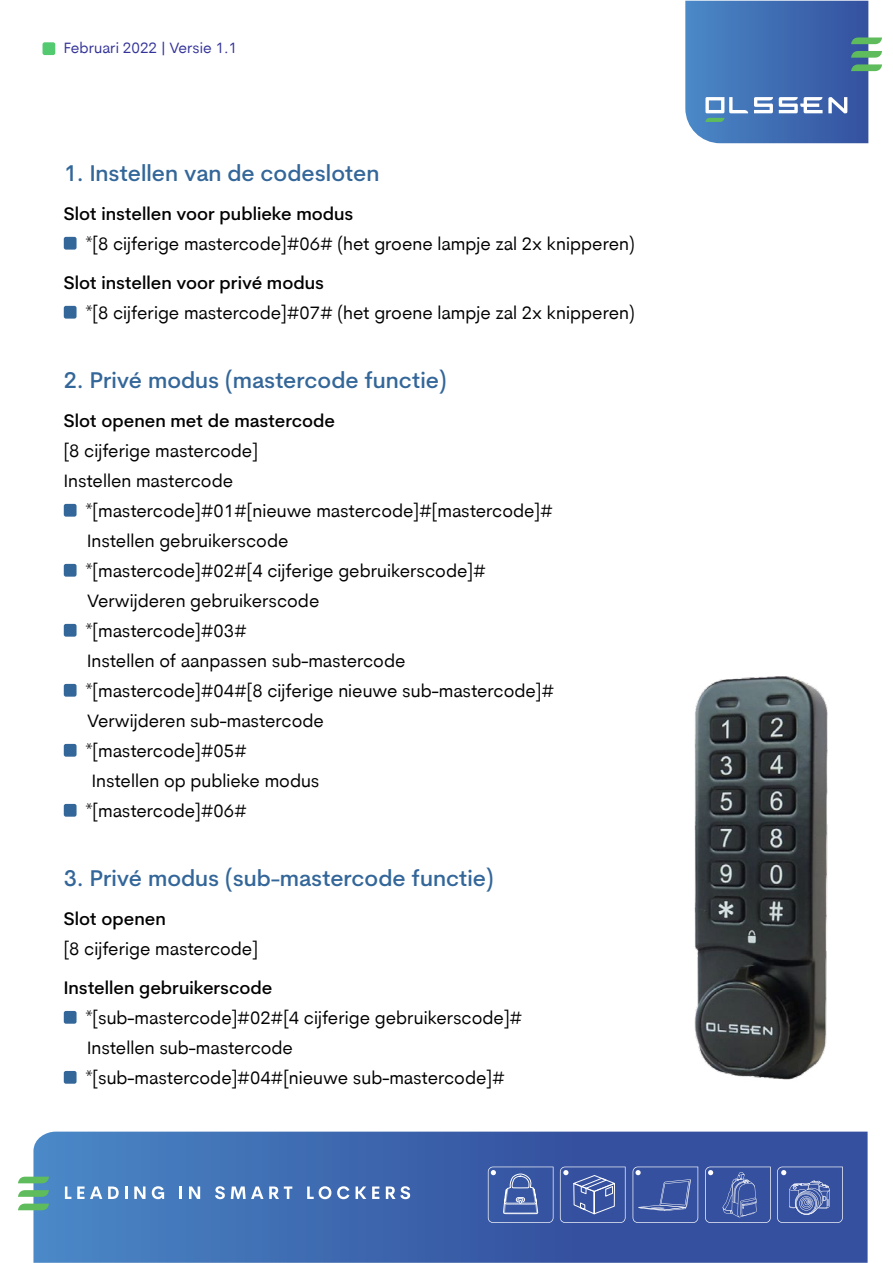
<style>
.page{position:relative;width:893px;height:1263px;background:#fff}
.page>*{position:absolute;margin:0;border:0;box-sizing:border-box;transform-origin:0 0}
.t1{font:500 22.5px "Cerebri Sans Pro";color:#369}
.t2{font:18px/30px "Cerebri Sans Pro";color:#000}
.t3{font:500 18px "Cerebri Sans Pro";color:#000}
.t4{font:15px "Cerebri Sans Pro";color:#339}
</style>
<div class="page">
<svg style="left:33px;top:1131px;width:835px;height:132px;background:#3e67ae"></svg>
<svg style="left:18px;top:1177px;width:31px;height:6px"></svg>
<svg style="left:18px;top:1190px;width:31px;height:7px"></svg>
<svg style="left:18px;top:1203px;width:31px;height:7px"></svg>
<svg style="left:65px;top:1186px;width:6px;height:13px"></svg>
<svg style="left:77px;top:1186px;width:25px;height:13px"></svg>
<svg style="left:108px;top:1186px;width:11px;height:13px"></svg>
<svg style="left:125px;top:1186px;width:3px;height:13px"></svg>
<svg style="left:134px;top:1186px;width:12px;height:13px"></svg>
<svg style="left:152px;top:1186px;width:12px;height:13px"></svg>
<svg style="left:180px;top:1186px;width:2px;height:13px"></svg>
<svg style="left:189px;top:1186px;width:11px;height:13px"></svg>
<svg style="left:215px;top:1186px;width:10px;height:13px"></svg>
<svg style="left:231px;top:1186px;width:32px;height:13px"></svg>
<svg style="left:269px;top:1186px;width:23px;height:13px"></svg>
<svg style="left:307px;top:1186px;width:24px;height:13px"></svg>
<svg style="left:337px;top:1186px;width:12px;height:13px"></svg>
<svg style="left:356px;top:1186px;width:10px;height:13px"></svg>
<svg style="left:372px;top:1186px;width:7px;height:13px"></svg>
<svg style="left:386px;top:1186px;width:24px;height:13px"></svg>
<svg style="left:633px;top:1166px;width:65px;height:57px;background:#475fa7"></svg>
<svg style="left:705px;top:1166px;width:66px;height:57px;background:#4962a8"></svg>
<svg style="left:777px;top:1166px;width:66px;height:57px;background:#5168ac"></svg>
<svg style="left:488px;top:1166px;width:65px;height:57px;background:#4e6aad"></svg>
<svg style="left:560px;top:1166px;width:66px;height:57px;background:#4f67ab"></svg>
<svg style="left:685px;top:1px;width:197px;height:142px;background:#557eb9"></svg>
<div style="left:64px;top:237px;width:13px;height:13px;background:#369;border-radius:2px"></div>
<div style="left:64px;top:306px;width:13px;height:13px;background:#369;border-radius:2px"></div>
<div style="left:64px;top:504px;width:13px;height:13px;background:#369;border-radius:2px"></div>
<div style="left:64px;top:564px;width:13px;height:13px;background:#369;border-radius:2px"></div>
<div style="left:64px;top:624px;width:13px;height:13px;background:#369;border-radius:2px"></div>
<div style="left:64px;top:684px;width:13px;height:13px;background:#369;border-radius:2px"></div>
<div style="left:64px;top:744px;width:13px;height:13px;background:#369;border-radius:2px"></div>
<div style="left:64px;top:804px;width:13px;height:13px;background:#369;border-radius:2px"></div>
<div style="left:64px;top:1011px;width:13px;height:13px;background:#369;border-radius:2px"></div>
<div style="left:64px;top:1071px;width:13px;height:13px;background:#369;border-radius:2px"></div>
<img style="left:694px;top:676px;width:134px;height:404px">
<div style="left:43px;top:42px;width:12px;height:13px;background:#54ca70;border-radius:2px"></div>
<p class="t4" style="left:64px;top:38px;width:175px">Februari 2022 | Versie 1.1</p>
<p class="t1" style="left:64px;top:157px;width:317px">1. Instellen van de codesloten</p>
<p class="t3" style="left:64px;top:201px;width:291px">Slot instellen voor publieke modus</p>
<p class="t2" style="left:86px;top:228px;width:550px">*[8 cijferige mastercode]#06# (het groene lampje zal 2x knipperen)</p>
<p class="t3" style="left:64px;top:270px;width:262px">Slot instellen voor privé modus</p>
<p class="t2" style="left:86px;top:297px;width:550px">*[8 cijferige mastercode]#07# (het groene lampje zal 2x knipperen)</p>
<p class="t1" style="left:64px;top:364px;width:384px">2. Privé modus (mastercode functie)</p>
<p class="t3" style="left:64px;top:408px;width:273px">Slot openen met de mastercode</p>
<p class="t2" style="left:64px;top:435px;width:196px">[8 cijferige mastercode]<br>Instellen mastercode</p>
<p class="t2" style="left:86px;top:495px;width:469px">*[mastercode]#01#[nieuwe mastercode]#[mastercode]#</p>
<p class="t2" style="left:87px;top:525px;width:203px">Instellen gebruikerscode</p>
<p class="t2" style="left:86px;top:555px;width:401px">*[mastercode]#02#[4 cijferige gebruikerscode]#</p>
<p class="t2" style="left:87px;top:585px;width:234px">Verwijderen gebruikerscode</p>
<p class="t2" style="left:86px;top:615px;width:163px">*[mastercode]#03#</p>
<p class="t2" style="left:87px;top:645px;width:320px">Instellen of aanpassen sub-mastercode</p>
<p class="t2" style="left:86px;top:675px;width:470px">*[mastercode]#04#[8 cijferige nieuwe sub-mastercode]#</p>
<p class="t2" style="left:87px;top:705px;width:238px">Verwijderen sub-mastercode</p>
<p class="t2" style="left:86px;top:735px;width:163px">*[mastercode]#05#</p>
<p class="t2" style="left:92px;top:765px;width:229px">Instellen op publieke modus</p>
<p class="t2" style="left:86px;top:795px;width:163px">*[mastercode]#06#</p>
<p class="t1" style="left:64px;top:862px;width:431px">3. Privé modus (sub-mastercode functie)</p>
<p class="t3" style="left:64px;top:906px;width:103px">Slot openen</p>
<p class="t2" style="left:64px;top:933px;width:196px">[8 cijferige mastercode]</p>
<p class="t3" style="left:64px;top:975px;width:210px">Instellen gebruikerscode</p>
<p class="t2" style="left:86px;top:1002px;width:438px">*[sub-mastercode]#02#[4 cijferige gebruikerscode]#<br>Instellen sub-mastercode *[sub-mastercode]#04#[nieuwe sub-mastercode]#</p>
</div>
